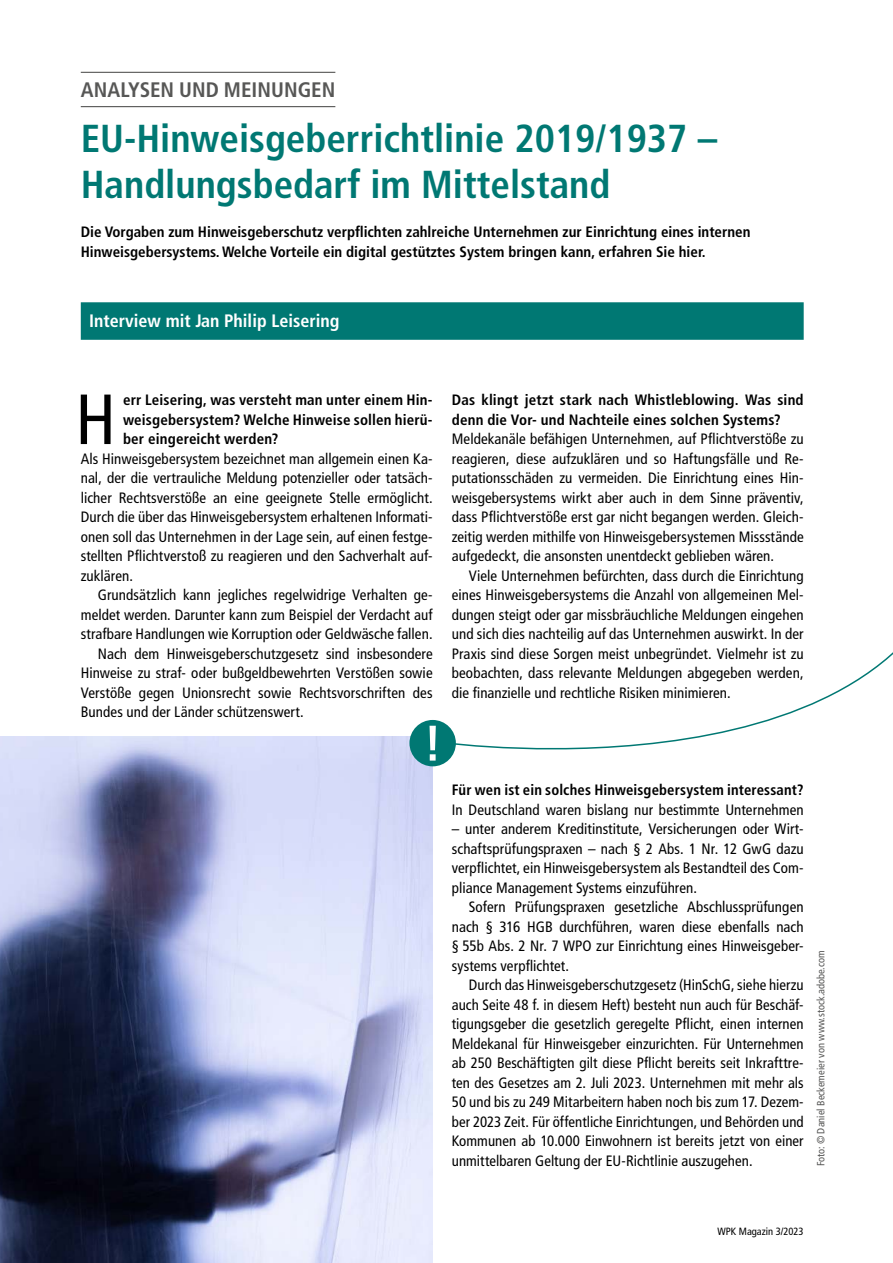
<style>
.page{position:relative;width:893px;height:1263px;background:#fff}
.page>*{position:absolute;margin:0;border:0;box-sizing:border-box;transform-origin:0 0}
.t1{font:condensed 70.8px "Frutiger LT Pro";color:#000}
.t2{font:700 condensed 39px/46.8px "Frutiger LT Pro";color:#007873}
.t3{font:700 condensed 21px "Frutiger LT Pro";color:#575756}
.t4{font:700 condensed 18px "Frutiger LT Pro";color:#fff}
.t5{font:condensed 15px/19.5px "Frutiger LT Pro";letter-spacing:.005em;color:#000;text-align:justify}
.t6{font:700 condensed 15px/19.5px "Frutiger LT Pro";color:#000}
.t7{font:condensed 10.5px "Frutiger LT Pro";color:#575756}
.t8{font:condensed 10.5px "Frutiger LT Pro";color:#000}
</style>
<div class="page">
<div style="left:81px;top:302px;width:723px;height:38px;background:#007873"></div>
<hr style="left:81px;top:72px;width:254px;height:1px;background:#575756">
<hr style="left:81px;top:106px;width:254px;height:1px;background:#575756">
<img style="left:0;top:736px;width:433px;height:527px">
<svg style="left:444px;top:652px;width:449px;height:112px"></svg>
<div style="left:409px;top:720px;width:47px;height:46px;background:#007873;border-radius:50%"></div>
<svg style="left:430px;top:726px;width:18px;height:35px"></svg>
<h3 class="t3" style="left:81px;top:77px;width:256px">ANALYSEN UND MEINUNGEN</h3>
<h2 class="t2" style="left:81px;top:115px;width:638px">EU-Hinweisgeberrichtlinie 2019/1937 –<br>Handlungsbedarf im Mittelstand</h2>
<p class="t6" style="left:81px;top:222px;width:671px">Die Vorgaben zum Hinweisgeberschutz verpflichten zahlreiche Unternehmen zur Einrichtung eines internen<br>Hinweisgebersystems. Welche Vorteile ein digital gestütztes System bringen kann, erfahren Sie hier.</p>
<p class="t4" style="left:89px;top:310px;width:252px">Interview mit Jan Philip Leisering</p>
<h1 class="t1" style="left:75px;top:378px;width:42px">H</h1>
<p class="t6" style="left:123px;top:390px;width:311px;text-align:justify">err Leisering, was versteht man unter einem Hin&shy;weisgebersystem? Welche Hinweise sollen hierü&shy;ber eingereicht werden?</p>
<p class="t5" style="left:81px;top:449px;width:353px">Als Hinweisgebersystem bezeichnet man allgemein einen Ka&shy;nal, der die vertrauliche Meldung potenzieller oder tatsäch&shy;licher Rechtsverstöße an eine geeignete Stelle ermöglicht.<br>Durch die über das Hinweisgebersystem erhaltenen Informati&shy;onen soll das Unternehmen in der Lage sein, auf einen festge&shy;stellten Pflichtverstoß zu reagieren und den Sachverhalt auf&shy;zuklären.</p>
<p class="t5" style="left:98px;top:585px;width:336px">Grundsätzlich kann jegliches regelwidrige Verhalten ge-</p>
<p class="t5" style="left:81px;top:605px;width:353px">meldet werden. Darunter kann zum Beispiel der Verdacht auf</p>
<p class="t5" style="left:81px;top:624px;width:353px">strafbare Handlungen wie Korruption oder Geldwäsche fallen.</p>
<p class="t5" style="left:98px;top:644px;width:336px">Nach dem Hinweisgeberschutzgesetz sind insbesondere</p>
<p class="t5" style="left:81px;top:663px;width:353px">Hinweise zu straf- oder bußgeldbewehrten Verstößen sowie</p>
<p class="t5" style="left:81px;top:683px;width:353px">Verstöße gegen Unionsrecht sowie Rechtsvorschriften des</p>
<p class="t5" style="left:81px;top:702px;width:224px">Bundes und der Länder schützenswert.</p>
<p class="t6" style="left:452px;top:390px;width:353px">Das klingt jetzt stark nach Whistleblowing. Was sind denn die Vor- und Nachteile eines solchen Systems?</p>
<p class="t5" style="left:452px;top:429px;width:353px">Meldekanäle befähigen Unternehmen, auf Pflichtverstöße zu reagieren, diese aufzuklären und so Haftungsfälle und Re&shy;putationsschäden zu vermeiden. Die Einrichtung eines Hin&shy;weisgebersystems wirkt aber auch in dem Sinne präventiv, dass Pflichtverstöße erst gar nicht begangen werden. Gleich&shy;zeitig werden mithilfe von Hinweisgebersystemen Missstände aufgedeckt, die ansonsten unentdeckt geblieben wären.</p>
<p class="t5" style="left:452px;top:566px;width:353px;text-indent:17px">Viele Unternehmen befürchten, dass durch die Einrichtung eines Hinweisgebersystems die Anzahl von allgemeinen Mel&shy;dungen steigt oder gar missbräuchliche Meldungen eingehen und sich dies nachteilig auf das Unternehmen auswirkt. In der Praxis sind diese Sorgen meist unbegründet. Vielmehr ist zu beobachten, dass relevante Meldungen abgegeben werden, die finanzielle und rechtliche Risiken minimieren.</p>
<p class="t6" style="left:452px;top:780px;width:353px">Für wen ist ein solches Hinweisgebersystem interessant?</p>
<p class="t5" style="left:452px;top:800px;width:353px">In Deutschland waren bislang nur bestimmte Unternehmen</p>
<p class="t5" style="left:452px;top:819px;width:353px">– unter anderem Kreditinstitute, Versicherungen oder Wirt&shy;schaftsprüfungspraxen – nach § 2 Abs. 1 Nr. 12 GwG dazu verpflichtet, ein Hinweisgebersystem als Bestandteil des Com&shy;pliance Management Systems einzuführen.</p>
<p class="t5" style="left:452px;top:897px;width:353px;text-indent:17px">Sofern Prüfungspraxen gesetzliche Abschlussprüfungen nach § 316 HGB durchführen, waren diese ebenfalls nach § 55b Abs. 2 Nr. 7 WPO zur Einrichtung eines Hinweisgeber&shy;systems verpflichtet.</p>
<p class="t5" style="left:452px;top:975px;width:353px;text-indent:17px">Durch das Hinweisgeberschutzgesetz (HinSchG, siehe hierzu auch Seite 48 f. in diesem Heft) besteht nun auch für Beschäf&shy;tigungsgeber die gesetzlich geregelte Pflicht, einen internen Meldekanal für Hinweisgeber einzurichten. Für Unternehmen ab 250 Beschäftigten gilt diese Pflicht bereits seit Inkrafttre&shy;ten des Gesetzes am 2. Juli 2023. Unternehmen mit mehr als 50 und bis zu 249 Mitarbeitern haben noch bis zum 17. Dezem&shy;ber 2023 Zeit. Für öffentliche Einrichtungen, und Behörden und Kommunen ab 10.000 Einwohnern ist bereits jetzt von einer unmittelbaren Geltung der EU-Richtlinie auszugehen.</p>
<p class="t7" style="left:815px;top:1166px;width:217px;rotate:-90deg">Foto: © Daniel Beckemeier von www.stock.adobe.com</p>
<p class="t8" style="left:717px;top:1225px;width:88px">WPK Magazin 3/2023</p>
</div>
